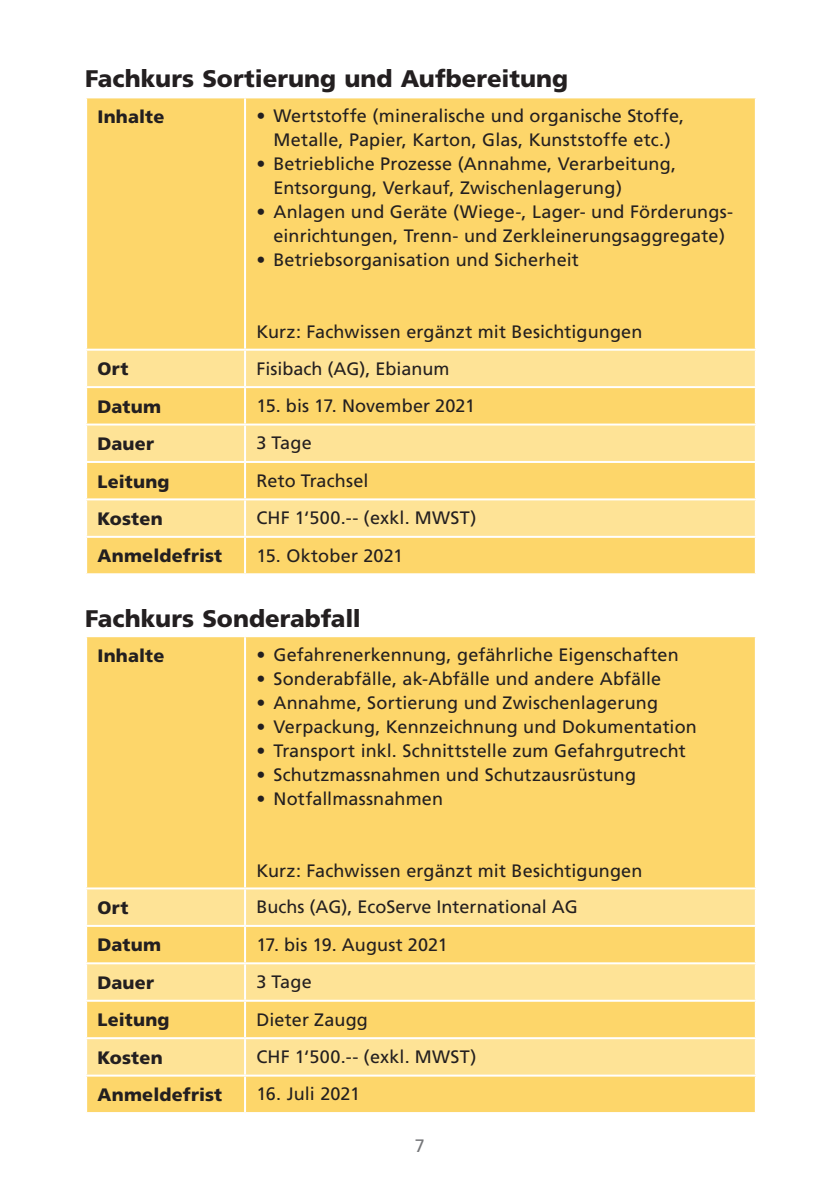
<style>
.page{position:relative;width:840px;height:1191px;background:#fff}
.page>*{position:absolute;margin:0;border:0;box-sizing:border-box;transform-origin:0 0}
.t1{font:900 24px "Frutiger";color:#231f20}
.t2{font:18px/24px "Frutiger";letter-spacing:.005em;color:#231f20;text-align:center}
.t3{font:900 18px "Frutiger";letter-spacing:.01em;color:#231f20}
.t4{font:18px "Frutiger";color:#757679}
</style>
<div class="page">
<div style="left:87px;top:98px;width:667px;height:475px;background:#fdd66a"></div>
<svg style="left:87px;top:351px;width:667px;height:185px;fill:#fee396"></svg>
<hr style="left:244px;top:98px;width:2px;height:251px;background:#fff">
<hr style="left:85px;top:349px;width:160px;height:2px;background:#fff">
<hr style="left:245px;top:349px;width:511px;height:2px;background:#fff">
<hr style="left:244px;top:351px;width:2px;height:35px;background:#fff">
<hr style="left:85px;top:386px;width:160px;height:2px;background:#fff">
<hr style="left:245px;top:386px;width:511px;height:2px;background:#fff">
<hr style="left:244px;top:388px;width:2px;height:35px;background:#fff">
<hr style="left:244px;top:425px;width:2px;height:36px;background:#fff">
<hr style="left:244px;top:500px;width:2px;height:36px;background:#fff">
<hr style="left:244px;top:538px;width:2px;height:35px;background:#fff">
<hr style="left:85px;top:423px;width:160px;height:2px;background:#fff">
<hr style="left:245px;top:423px;width:511px;height:2px;background:#fff">
<hr style="left:85px;top:461px;width:159px;height:2px;background:#fff">
<hr style="left:85px;top:498px;width:159px;height:2px;background:#fff">
<hr style="left:85px;top:536px;width:160px;height:2px;background:#fff">
<hr style="left:245px;top:536px;width:511px;height:2px;background:#fff">
<hr style="left:244px;top:461px;width:512px;height:2px;background:#fff">
<hr style="left:244px;top:463px;width:2px;height:35px;background:#fff">
<hr style="left:244px;top:498px;width:512px;height:2px;background:#fff">
<div style="left:87px;top:637px;width:667px;height:475px;background:#fdd66a"></div>
<svg style="left:87px;top:889px;width:667px;height:185px;fill:#fee396"></svg>
<hr style="left:244px;top:637px;width:2px;height:250px;background:#fff">
<hr style="left:85px;top:887px;width:160px;height:2px;background:#fff">
<hr style="left:245px;top:887px;width:511px;height:2px;background:#fff">
<hr style="left:244px;top:889px;width:2px;height:36px;background:#fff">
<hr style="left:85px;top:925px;width:160px;height:2px;background:#fff">
<hr style="left:245px;top:925px;width:511px;height:2px;background:#fff">
<hr style="left:244px;top:927px;width:2px;height:35px;background:#fff">
<hr style="left:244px;top:964px;width:2px;height:35px;background:#fff">
<hr style="left:244px;top:1039px;width:2px;height:35px;background:#fff">
<hr style="left:244px;top:1076px;width:2px;height:36px;background:#fff">
<hr style="left:85px;top:962px;width:160px;height:2px;background:#fff">
<hr style="left:245px;top:962px;width:511px;height:2px;background:#fff">
<hr style="left:85px;top:999px;width:159px;height:2px;background:#fff">
<hr style="left:85px;top:1037px;width:159px;height:2px;background:#fff">
<hr style="left:85px;top:1074px;width:160px;height:2px;background:#fff">
<hr style="left:245px;top:1074px;width:511px;height:2px;background:#fff">
<hr style="left:244px;top:999px;width:512px;height:2px;background:#fff">
<hr style="left:244px;top:1001px;width:2px;height:36px;background:#fff">
<hr style="left:244px;top:1037px;width:512px;height:2px;background:#fff">
<h1 class="t1" style="left:85px;top:64px;width:484px">Fachkurs Sortierung und Aufbereitung</h1>
<p class="t3" style="left:97px;top:106px;width:68px">Inhalte</p>
<p class="t2" style="left:256px;top:104px;width:429px">• Wertstoffe (mineralische und organische Stoffe,<br>Metalle, Papier, Karton, Glas, Kunststoffe etc.)</p>
<p class="t2" style="left:273px;top:152px;width:404px;text-align:left;text-indent:-17px">• Betriebliche Prozesse (Annahme, Verarbeitung,<br>Entsorgung, Verkauf, Zwischenlagerung)</p>
<p class="t2" style="left:256px;top:200px;width:478px">• Anlagen und Geräte (Wiege-, Lager- und Förderungs&shy;einrichtungen, Trenn- und Zerkleinerungsaggregate)</p>
<p class="t2" style="left:256px;top:248px;width:324px">• Betriebsorganisation und Sicherheit</p>
<p class="t2" style="left:256px;top:320px;width:387px">Kurz: Fachwissen ergänzt mit Besichtigungen</p>
<p class="t3" style="left:97px;top:358px;width:32px">Ort</p>
<p class="t2" style="left:256px;top:356px;width:195px">Fisibach (AG), Ebianum</p>
<p class="t3" style="left:97px;top:395px;width:65px">Datum</p>
<p class="t2" style="left:256px;top:394px;width:220px">15. bis 17. November 2021</p>
<p class="t3" style="left:97px;top:433px;width:58px">Dauer</p>
<p class="t2" style="left:256px;top:431px;width:57px">3 Tage</p>
<p class="t3" style="left:97px;top:470px;width:74px">Leitung</p>
<p class="t2" style="left:256px;top:468px;width:114px">Reto Trachsel</p>
<p class="t3" style="left:97px;top:508px;width:67px">Kosten</p>
<p class="t2" style="left:256px;top:506px;width:221px">CHF 1‘500.-- (exkl. MWST)</p>
<p class="t3" style="left:97px;top:545px;width:126px">Anmeldefrist</p>
<p class="t2" style="left:256px;top:543px;width:148px">15. Oktober 2021</p>
<h1 class="t1" style="left:85px;top:604px;width:277px">Fachkurs Sonderabfall</h1>
<p class="t3" style="left:97px;top:644px;width:68px">Inhalte</p>
<p class="t2" style="left:256px;top:643px;width:423px">• Gefahrenerkennung, gefährliche Eigenschaften</p>
<p class="t2" style="left:256px;top:667px;width:406px">• Sonderabfälle, ak-Abfälle und andere Abfälle</p>
<p class="t2" style="left:256px;top:691px;width:403px">• Annahme, Sortierung und Zwischenlagerung</p>
<p class="t2" style="left:256px;top:715px;width:442px">• Verpackung, Kennzeichnung und Dokumentation</p>
<p class="t2" style="left:256px;top:739px;width:430px">• Transport inkl. Schnittstelle zum Gefahrgutrecht</p>
<p class="t2" style="left:256px;top:763px;width:381px">• Schutzmassnahmen und Schutzausrüstung</p>
<p class="t2" style="left:256px;top:787px;width:188px">• Notfallmassnahmen</p>
<p class="t2" style="left:256px;top:859px;width:387px">Kurz: Fachwissen ergänzt mit Besichtigungen</p>
<p class="t3" style="left:97px;top:897px;width:32px">Ort</p>
<p class="t2" style="left:256px;top:895px;width:323px">Buchs (AG), EcoServe International AG</p>
<p class="t3" style="left:97px;top:934px;width:65px">Datum</p>
<p class="t2" style="left:256px;top:932px;width:193px">17. bis 19. August 2021</p>
<p class="t3" style="left:97px;top:971px;width:58px">Dauer</p>
<p class="t2" style="left:256px;top:970px;width:57px">3 Tage</p>
<p class="t3" style="left:97px;top:1009px;width:74px">Leitung</p>
<p class="t2" style="left:256px;top:1007px;width:113px">Dieter Zaugg</p>
<p class="t3" style="left:97px;top:1046px;width:67px">Kosten</p>
<p class="t2" style="left:256px;top:1044px;width:221px">CHF 1‘500.-- (exkl. MWST)</p>
<p class="t3" style="left:97px;top:1084px;width:126px">Anmeldefrist</p>
<p class="t2" style="left:256px;top:1082px;width:105px">16. Juli 2021</p>
<p class="t4" style="left:415px;top:1135px;width:12px">7</p>
</div>
